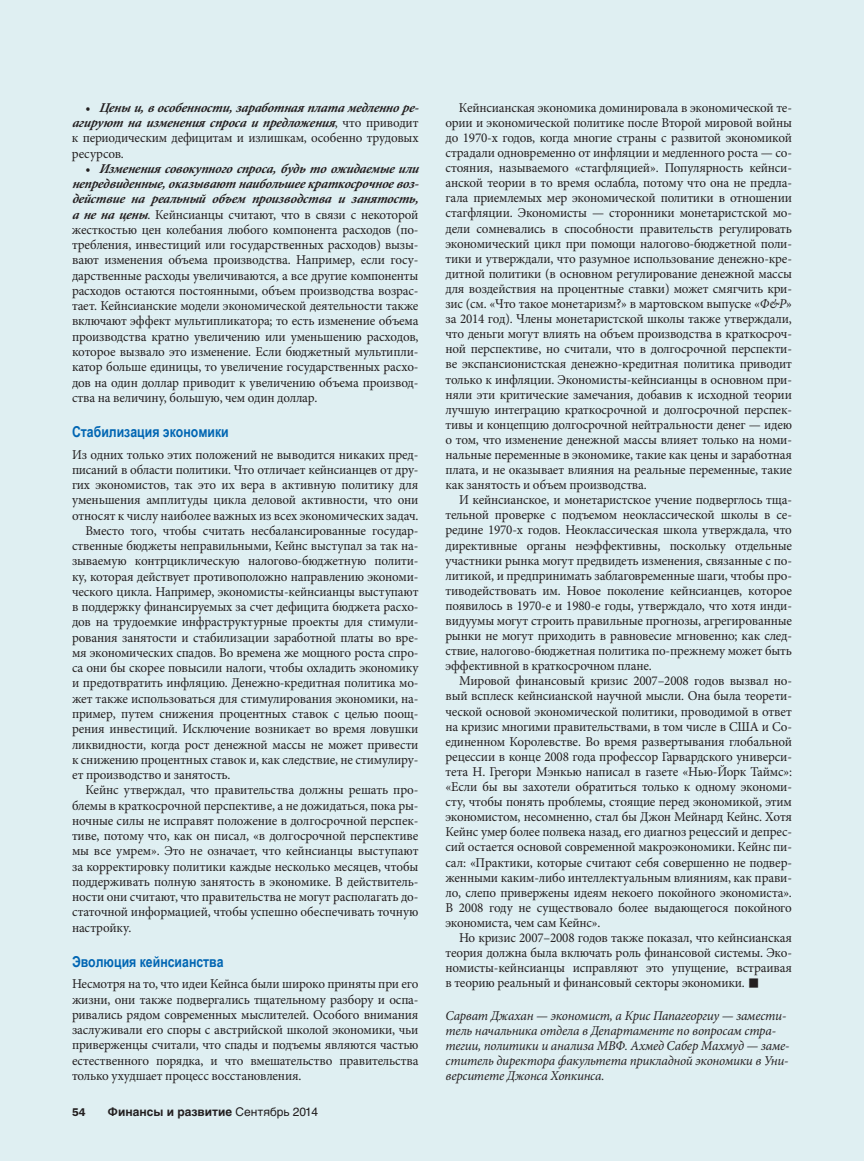
<style>
.page{position:relative;width:864px;height:1161px;background:#dfeff2}
.page>*{position:absolute;margin:0;border:0;box-sizing:border-box;transform-origin:0 0}
.t1{font:31.5px "Minion Pro";color:#231f20}
.t2{font:700 15px "Arial Narrow";color:#0166b3}
.t3{font:13.5px/15.1px "Minion Pro";letter-spacing:-.015em;color:#231f20;text-align:justify}
.t4{font:italic 13.5px/15.1px "Minion Pro";letter-spacing:-.015em;color:#231f20}
.t5{font:italic 700 13.5px/15.3px "Minion Pro";letter-spacing:-.01em;color:#231f20}
.t6{font:700 12px "Helvetica Cyr";color:#231f20}
.t7{font:600 11.25px "ITC Franklin Gothic Std";color:#231f20}
.s1{font-weight:400;font-style:normal}
.s2{font-weight:700;font-style:italic}
.s3{font-family:"Helvetica Cyr Upright";font-weight:400}
.s4{font-style:italic}
</style>
<div class="page">
<p class="t5" style="left:72px;top:100px;width:351px;text-indent:14px"><span class="s1">•</span> Цены и,вособенности,заработнаяплата медленноре&shy;агируют на изменения спроса и предложения<span class="s1">, ч т о п р и в о д и т к периодическим дефицитам и излишкам, особенно трудовых ресурсов.</span></p>
<p class="t3" style="left:72px;top:161px;width:351px;text-align:left;text-indent:14px">• <span class="s2">Изменения совокупного спроса, будь то ожидаемые или непредвиденные,оказывают наибольшеекраткосрочноевоз&shy;действие на реальный объем производства и занятость, а не на цены</span>. Кейнсианцы считают, что в связи с некоторой жесткостью цен колебания любого компонента расходов (по&shy;требления, инвестиций или государственных расходов) вызы&shy;вают изменения объема производства. Например, если госу&shy;дарственные расходы увеличиваются, а все другие компоненты расходов остаются постоянными, объем производства возрас&shy;тает. Кейнсианские модели экономической деятельности также включают эффект мультипликатора; то есть изменение объема производства кратно увеличению или уменьшению расходов, которое вызвало это изменение. Если бюджетный мультипли&shy;катор больше единицы, то увеличение государственных расхо&shy;дов на один доллар приводит к увеличению объема производ&shy;ства на величину, большую, чем один доллар.</p>
<p class="t2" style="left:72px;top:421px;width:158px">Стабилизация экономики</p>
<p class="t3" style="left:72px;top:447px;width:348px">Из одних только этих положений не выводится никаких пред-</p>
<p class="t3" style="left:72px;top:462px;width:348px">писаний в области политики. Что отличает кейнсианцев от дру-</p>
<p class="t3" style="left:72px;top:477px;width:348px">гих экономистов, так это их вера в активную политику для</p>
<p class="t3" style="left:72px;top:493px;width:348px">уменьшения амплитуды цикла деловой активности, что они</p>
<p class="t3" style="left:72px;top:508px;width:348px">относят к числу наиболее важных из всех экономических задач.</p>
<p class="t3" style="left:86px;top:523px;width:334px">Вместо того, чтобы считать несбалансированные государ-</p>
<p class="t3" style="left:72px;top:538px;width:348px">ственные бюджеты неправильными, Кейнс выступал за так на-</p>
<p class="t3" style="left:72px;top:554px;width:348px">зываемую контрциклическую налогово-бюджетную полити-</p>
<p class="t3" style="left:72px;top:569px;width:348px">ку, которая действует противоположно направлению экономи-</p>
<p class="t3" style="left:72px;top:584px;width:348px">ческого цикла. Например, экономисты-кейнсианцы выступают</p>
<p class="t3" style="left:72px;top:599px;width:348px">в поддержку финансируемых за счет дефицита бюджета расхо-</p>
<p class="t3" style="left:72px;top:615px;width:348px">дов на трудоемкие инфраструктурные проекты для стимули-</p>
<p class="t3" style="left:72px;top:630px;width:348px">рования занятости и стабилизации заработной платы во вре-</p>
<p class="t3" style="left:72px;top:645px;width:348px">мя экономических спадов. Во времена же мощного роста спро-</p>
<p class="t3" style="left:72px;top:660px;width:348px">са они бы скорее повысили налоги, чтобы охладить экономику</p>
<p class="t3" style="left:72px;top:676px;width:348px">и предотвратить инфляцию. Денежно-кредитная политика мо-</p>
<p class="t3" style="left:72px;top:691px;width:348px">жет также использоваться для стимулирования экономики, на-</p>
<p class="t3" style="left:72px;top:706px;width:348px">пример, путем снижения процентных ставок с целью поощ-</p>
<p class="t3" style="left:72px;top:721px;width:348px">рения инвестиций. Исключение возникает во время ловушки</p>
<p class="t3" style="left:72px;top:737px;width:348px">ликвидности, когда рост денежной массы не может привести</p>
<p class="t3" style="left:72px;top:752px;width:348px">к снижению процентных ставок и, как следствие, не стимулиру-</p>
<p class="t3" style="left:72px;top:767px;width:160px">ет производство и занятость.</p>
<p class="t3" style="left:86px;top:782px;width:334px">Кейнс утверждал, что правительства должны решать про-</p>
<p class="t3" style="left:72px;top:798px;width:348px">блемы в краткосрочной перспективе, а не дожидаться, пока ры-</p>
<p class="t3" style="left:72px;top:813px;width:348px">ночные силы не исправят положение в долгосрочной перспек-</p>
<p class="t3" style="left:72px;top:828px;width:348px">тиве, потому что, как он писал, «в долгосрочной перспективе</p>
<p class="t3" style="left:72px;top:844px;width:348px">мы все умрем». Это не означает, что кейнсианцы выступают</p>
<p class="t3" style="left:72px;top:859px;width:348px">за корректировку политики каждые несколько месяцев, чтобы</p>
<p class="t3" style="left:72px;top:874px;width:348px">поддерживать полную занятость в экономике. В действитель-</p>
<p class="t3" style="left:72px;top:889px;width:348px">ности они считают, что правительства не могут располагать до-</p>
<p class="t3" style="left:72px;top:905px;width:348px">статочной информацией, чтобы успешно обеспечивать точную</p>
<p class="t3" style="left:72px;top:920px;width:61px">настройку.</p>
<p class="t2" style="left:72px;top:951px;width:153px">Эволюция кейнсианства</p>
<p class="t3" style="left:72px;top:977px;width:348px">Несмотря на то, что идеи Кейнса были широко приняты при его жизни, они также подвергались тщательному разбору и оспа&shy;ривались рядом современных мыслителей. Особого внимания заслуживали его споры с австрийской школой экономики, чьи приверженцы считали, что спады и подъемы являются частью естественного порядка, и что вмешательство правительства только ухудшает процесс восстановления.</p>
<p class="t7" style="left:72px;top:1106px;width:15px">54</p>
<p class="t6" style="left:108px;top:1105px;width:212px">Финансы и развитие <span class="s3">Сентябрь 2014</span></p>
<p class="t3" style="left:446px;top:100px;width:348px;text-indent:13px">Кейнсианская экономика доминировала в экономической те&shy;ории и экономической политике после Второй мировой войны до 1970-х годов, когда многие страны с развитой экономикой страдали одновременно от инфляции и медленного роста — со&shy;стояния, называемого «стагфляцией». Популярность кейнси&shy;анской теории в то время ослабла, потому что она не предла&shy;гала приемлемых мер экономической политики в отношении стагфляции. Экономисты — сторонники монетаристской мо&shy;дели сомневались в способности правительств регулировать экономический цикл при помощи налогово-бюджетной поли&shy;тики и утверждали, что разумное использование денежно-кре&shy;дитной политики (в основном регулирование денежной массы для воздействия на процентные ставки) может смягчить кри&shy;зис (см. «Что такое монетаризм?» в мартовском выпуске «<span class="s4">Ф&amp;Р</span>» за 2014 год). Члены монетаристской школы также утверждали, что деньги могут влиять на объем производства в краткосроч&shy;ной перспективе, но считали, что в долгосрочной перспекти&shy;ве экспансионистская денежно-кредитная политика приводит только к инфляции. Экономисты-кейнсианцы в основном при&shy;няли эти критические замечания, добавив к исходной теории лучшую интеграцию краткосрочной и долгосрочной перспек&shy;тивы и концепцию долгосрочной нейтральности денег — идею о том, что изменение денежной массы влияет только на номи&shy;нальные переменные в экономике, такие как цены и заработная плата, и не оказывает влияния на реальные переменные, такие как занятость и объем производства.</p>
<p class="t3" style="left:446px;top:492px;width:348px;text-indent:14px">И кейнсианское, и монетаристское учение подверглось тща&shy;тельной проверке с подъемом неоклассической школы в се&shy;редине 1970-х годов. Неоклассическая школа утверждала, что директивные органы неэффективны, поскольку отдельные участники рынка могут предвидеть изменения, связанные с по&shy;литикой, и предпринимать заблаговременные шаги, чтобы про&shy;тиводействовать им. Новое поколение кейнсианцев, которое появилось в 1970-е и 1980-е годы, утверждало, что хотя инди&shy;видуумы могут строить правильные прогнозы, агрегированные рынки не могут приходить в равновесие мгновенно; как след&shy;ствие, налогово-бюджетная политика по-прежнему может быть эффективной в краткосрочном плане.</p>
<p class="t3" style="left:446px;top:674px;width:348px;text-indent:14px">Мировой финансовый кризис 2007–2008 годов вызвал но&shy;вый всплеск кейнсианской научной мысли. Она была теорети&shy;ческой основой экономической политики, проводимой в ответ на кризис многими правительствами, в том числе в США и Со&shy;единенном Королевстве. Во время развертывания глобальной рецессии в конце 2008 года профессор Гарвардского универси&shy;тета Н. Грегори Мэнкью написал в газете «Нью-Йорк Таймс»: «Если бы вы захотели обратиться только к одному экономи&shy;сту, чтобы понять проблемы, стоящие перед экономикой, этим экономистом, несомненно, стал бы Джон Мейнард Кейнс. Хотя Кейнс умер более полвека назад, его диагноз рецессий и депрес&shy;сий остается основой современной макроэкономики. Кейнс пи&shy;сал: «Практики, которые считают себя совершенно не подвер&shy;женными каким-либо интеллектуальным влияниям, как прави&shy;ло, слепо привержены идеям некоего покойного экономиста».<br>В 2008 году не существовало более выдающегося покойного экономиста, чем сам Кейнс».</p>
<p class="t3" style="left:446px;top:930px;width:348px;text-indent:14px">Но кризис 2007–2008 годов также показал, что кейнсианская теория должна была включать роль финансовой системы. Эко&shy;номисты-кейнсианцы исправляют это упущение, встраивая в теорию реальный и финансовый секторы экономики.</p>
<h1 class="t1" style="left:748px;top:959px;width:14px">■</h1>
<p class="t4" style="left:446px;top:1008px;width:346px">Сарват Джахан — экономист, а Крис Папагеоргиу — замести&shy;тель начальника отдела в Департаменте по вопросам стра&shy;тегии, политики и анализа МВФ. Ахмед Сабер Махмуд — заме&shy;ститель директора факультета прикладной экономики в Уни&shy;верситете Джонса Хопкинса.</p>
</div>
